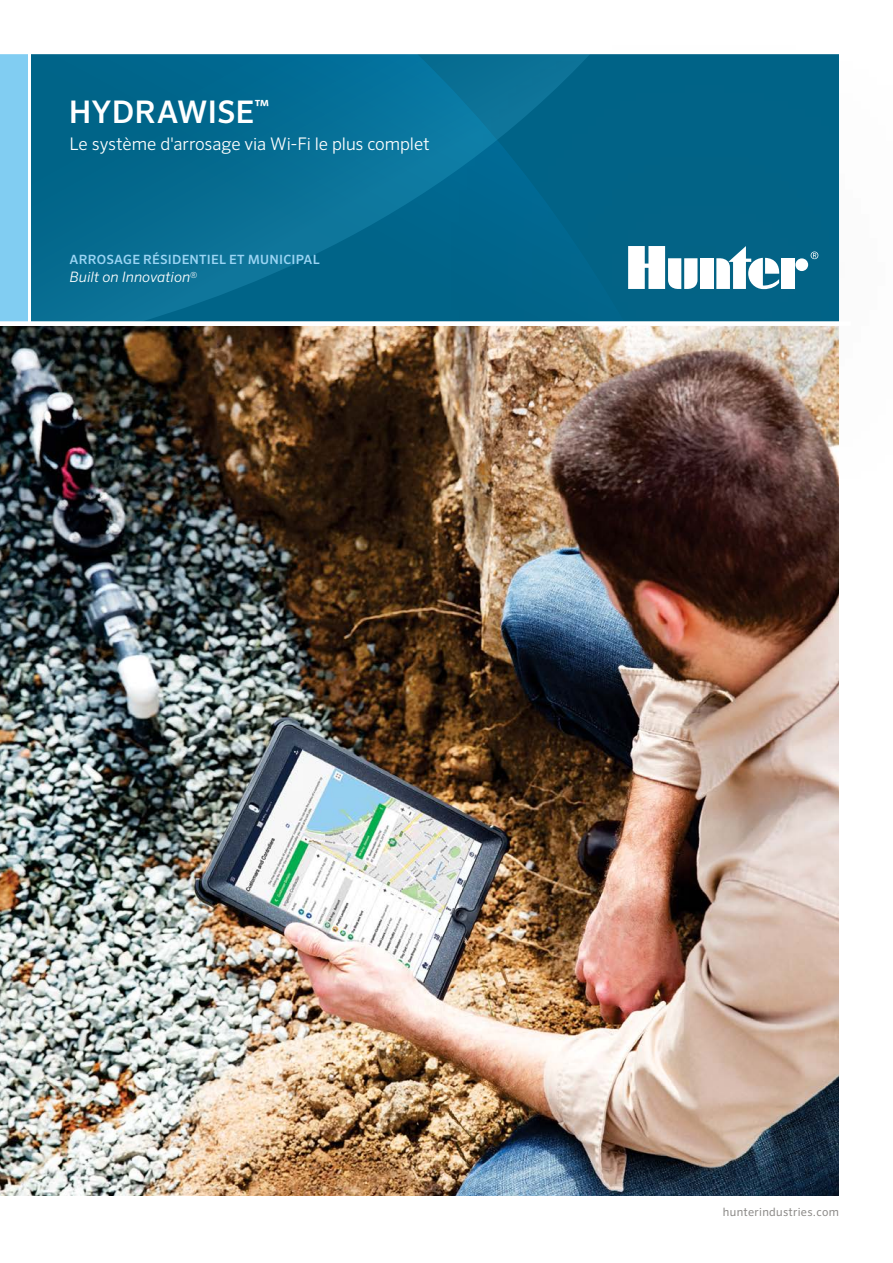
<style>
.page{position:relative;width:893px;height:1263px;background:#fff}
.page>*{position:absolute;margin:0;border:0;box-sizing:border-box;transform-origin:0 0}
.t1{font:500 31.2px "Sero Pro";color:#fff}
.t2{font:300 17.4px "Sero Pro";letter-spacing:-.005em;color:#fff}
.t3{font:italic 300 14.4px "Sero Pro";color:#fff}
.t4{font:500 12.75px "Sero Pro";letter-spacing:.015em;color:#9bd5f4}
.t5{font:11.55px "Sero Pro";letter-spacing:.025em;color:#8b8987}
</style>
<div class="page">
<svg style="left:32px;top:54px;width:385px;height:267px;background:#056b90"></svg>
<div style="left:0;top:54px;width:27px;height:267px;background:#81cdf2"></div>
<div style="left:417px;top:25px;width:476px;height:491px;background:#585956;opacity:.75"></div>
<svg style="left:811px;top:252px;width:7px;height:7px"></svg>
<div style="left:700px;top:258px;width:14px;height:31px;background:#fff"></div>
<div style="left:795px;top:258px;width:13px;height:13px;background:#fff;border-radius:50%"></div>
<div style="left:781px;top:258px;width:13px;height:31px;background:#fff"></div>
<svg style="left:716px;top:246px;width:63px;height:43px"></svg>
<svg style="left:628px;top:246px;width:69px;height:43px"></svg>
<hr style="left:0;top:50px;width:851px;height:4px;background:#fff">
<div style="left:0;top:321px;width:851px;height:5px;background:#fff"></div>
<img style="left:0;top:326px;width:839px;height:869px">
<h1 class="t1" style="left:69px;top:93px;width:202px">HYDRAWISE<sup>™</sup></h1>
<p class="t2" style="left:70px;top:133px;width:362px">Le système d'arrosage via Wi-Fi le plus complet</p>
<p class="t4" style="left:70px;top:252px;width:252px">ARROSAGE RÉSIDENTIEL ET MUNICIPAL</p>
<p class="t3" style="left:70px;top:269px;width:129px">Built on Innovation<sup>®</sup></p>
<p class="t5" style="left:723px;top:1205px;width:118px">hunterindustries.com</p>
</div>
